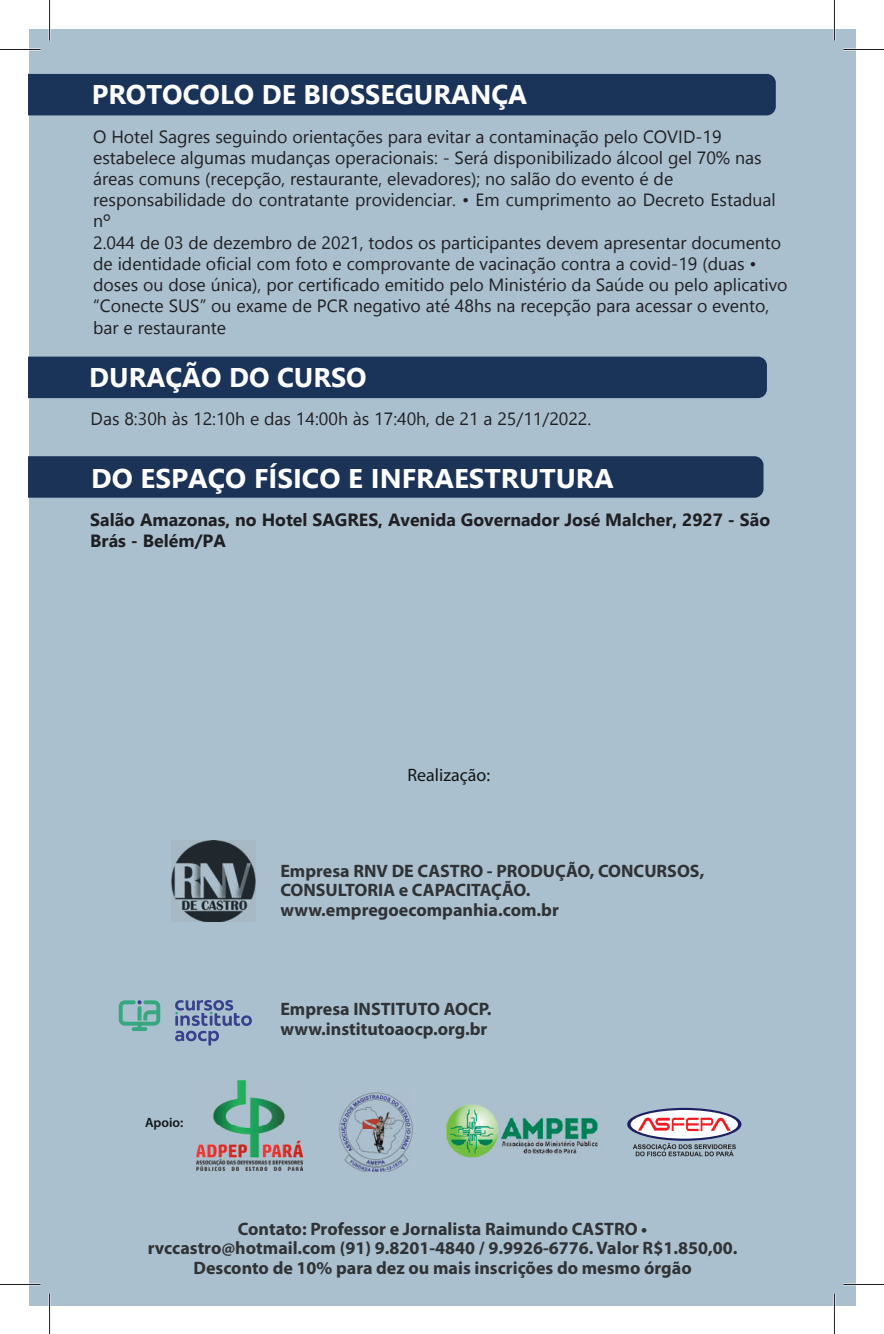
<style>
.page{position:relative;width:884px;height:1334px;background:#fff}
.page>*{position:absolute;margin:0;border:0;box-sizing:border-box;transform-origin:0 0}
.t1{font:700 27px "Nirmala UI";color:#fff}
.t2{font:700 18px/19.5px "Myriad Pro";color:#303336}
.t3{font:18px "Myriad Pro";color:#121718}
.t4{font:17.7px/21.3px "Nirmala UI";color:#1f1f23}
.t5{font:700 17.7px/21.3px "Nirmala UI";color:#1f1f23}
.t6{font:600 13.5px "Myriad Pro";color:#121718}
</style>
<div class="page">
<div style="left:29px;top:29px;width:826px;height:1277px;background:#abc0ce"></div>
<div style="left:28px;top:357px;width:738px;height:41px;background:#1a3358"></div>
<div style="left:28px;top:74px;width:747px;height:41px;background:#1a3358"></div>
<div style="left:28px;top:456px;width:735px;height:42px;background:#1b3357"></div>
<img style="left:446px;top:1104px;width:152px;height:54px">
<img style="left:197px;top:1080px;width:105px;height:90px">
<svg style="left:175px;top:1000px;width:77px;height:46px"></svg>
<svg style="left:119px;top:1000px;width:41px;height:31px"></svg>
<img style="left:171px;top:840px;width:84px;height:82px">
<svg style="left:633px;top:1143px;width:102px;height:13px"></svg>
<svg style="left:627px;top:1108px;width:114px;height:33px"></svg>
<div style="left:630px;top:1110px;width:107px;height:28px;background:#fff;border-radius:50%"></div>
<svg style="left:637px;top:1117px;width:93px;height:14px"></svg>
<img style="left:339px;top:1092px;width:76px;height:80px">
<hr style="left:0;top:1283px;width:40px;height:2px;background:#fff">
<hr style="left:843px;top:1283px;width:40px;height:2px;background:#fff">
<hr style="left:833px;top:0;width:2px;height:40px;background:#fff">
<hr style="left:833px;top:1293px;width:2px;height:41px;background:#fff">
<hr style="left:0;top:49px;width:40px;height:1px;background:#231f20">
<hr style="left:843px;top:49px;width:40px;height:1px;background:#231f20">
<hr style="left:0;top:1284px;width:40px;height:1px;background:#231f20">
<hr style="left:843px;top:1284px;width:40px;height:1px;background:#231f20">
<hr style="left:49px;top:0;width:1px;height:40px;background:#231f20">
<hr style="left:49px;top:1293px;width:1px;height:41px;background:#231f20">
<hr style="left:833px;top:0;width:1px;height:40px;background:#231f20">
<hr style="left:833px;top:1293px;width:1px;height:41px;background:#231f20">
<h1 class="t1" style="left:92px;top:73px;width:437px">PROTOCOLO DE BIOSSEGURANÇA</h1>
<p class="t4" style="left:93px;top:124px;width:695px">O Hotel Sagres seguindo orientações para evitar a contaminação pelo COVID-19 estabelece algumas mudanças operacionais: - Será disponibilizado álcool gel 70% nas áreas comuns (recepção, restaurante, elevadores); no salão do evento é de responsabilidade do contratante providenciar. • Em cumprimento ao Decreto Estadual nº<br>2.044 de 03 de dezembro de 2021, todos os participantes devem apresentar documento de identidade oficial com foto e comprovante de vacinação contra a covid-19 (duas • doses ou dose única), por certificado emitido pelo Ministério da Saúde ou pelo aplicativo “Conecte SUS” ou exame de PCR negativo até 48hs na recepção para acessar o evento, bar e restaurante</p>
<h1 class="t1" style="left:89px;top:355px;width:279px">DURAÇÃO DO CURSO</h1>
<p class="t4" style="left:91px;top:407px;width:502px">Das 8:30h às 12:10h e das 14:00h às 17:40h, de 21 a 25/11/2022.</p>
<h1 class="t1" style="left:91px;top:456px;width:524px">DO ESPAÇO FÍSICO E INFRAESTRUTURA</h1>
<p class="t5" style="left:90px;top:508px;width:681px">Salão Amazonas, no Hotel SAGRES, Avenida Governador José Malcher, 2927 - São<br>Brás - Belém/PA</p>
<p class="t3" style="left:407px;top:763px;width:84px">Realização:</p>
<p class="t2" style="left:280px;top:860px;width:425px">Empresa RNV DE CASTRO - PRODUÇÃO, CONCURSOS,<br>CONSULTORIA e CAPACITAÇÃO. www.empregoecompanhia.com.br</p>
<p class="t6" style="left:145px;top:1114px;width:40px">Apoio:</p>
<p class="t2" style="left:280px;top:999px;width:212px">Empresa INSTITUTO AOCP. www.institutoaocp.org.br</p>
<p class="t2" style="left:148px;top:1218px;width:590px;text-align:center">Contato: Professor e Jornalista Raimundo CASTRO • rvccastro@hotmail.com (91) 9.8201-4840 / 9.9926-6776. Valor R$1.850,00.<br>Desconto de 10% para dez ou mais inscrições do mesmo órgão</p>
</div>
